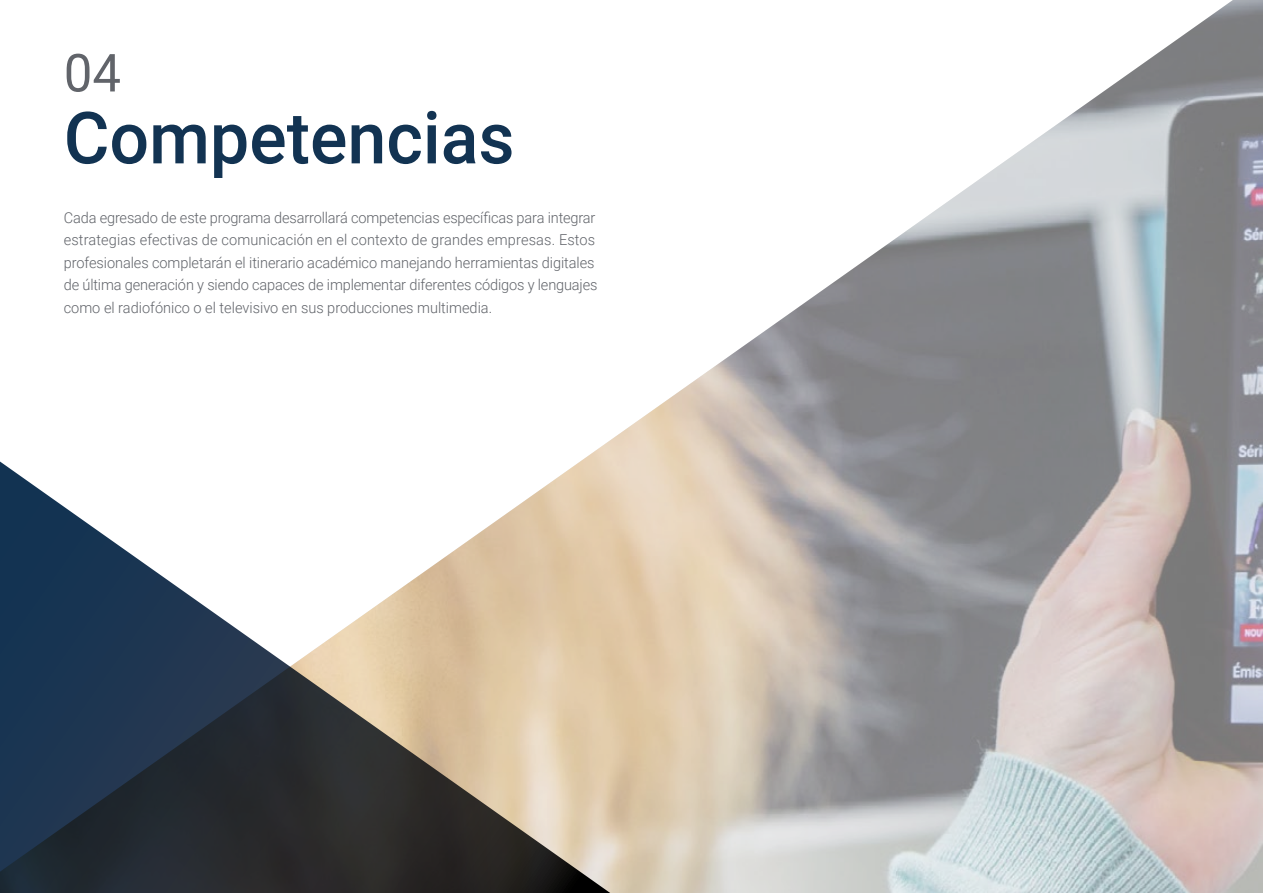
<style>
.page{position:relative;width:1263px;height:893px;background:#fff}
.page>*{position:absolute;margin:0;border:0;box-sizing:border-box;transform-origin:0 0}
.t1{font:500 72px "Roboto";color:#123352}
.t2{font:52.5px "Roboto";color:#61646a}
.t3{font:300 15px/22.5px "Roboto";letter-spacing:-.005em;color:#61646a}
</style>
<div class="page">
<img style="left:602px;top:0;width:661px;height:893px">
<svg style="left:0;top:446px;width:640px;height:447px"></svg>
<h2 class="t2" style="left:64px;top:36px;width:59px">04</h2>
<h1 class="t1" style="left:64px;top:87px;width:452px">Competencias</h1>
<p class="t3" style="left:64px;top:206px;width:535px">Cada egresado de este programa desarrollará competencias específicas para integrar estrategias efectivas de comunicación en el contexto de grandes empresas. Estos profesionales completarán el itinerario académico manejando herramientas digitales de última generación y siendo capaces de implementar diferentes códigos y lenguajes como el radiofónico o el televisivo en sus producciones multimedia.</p>
</div>
